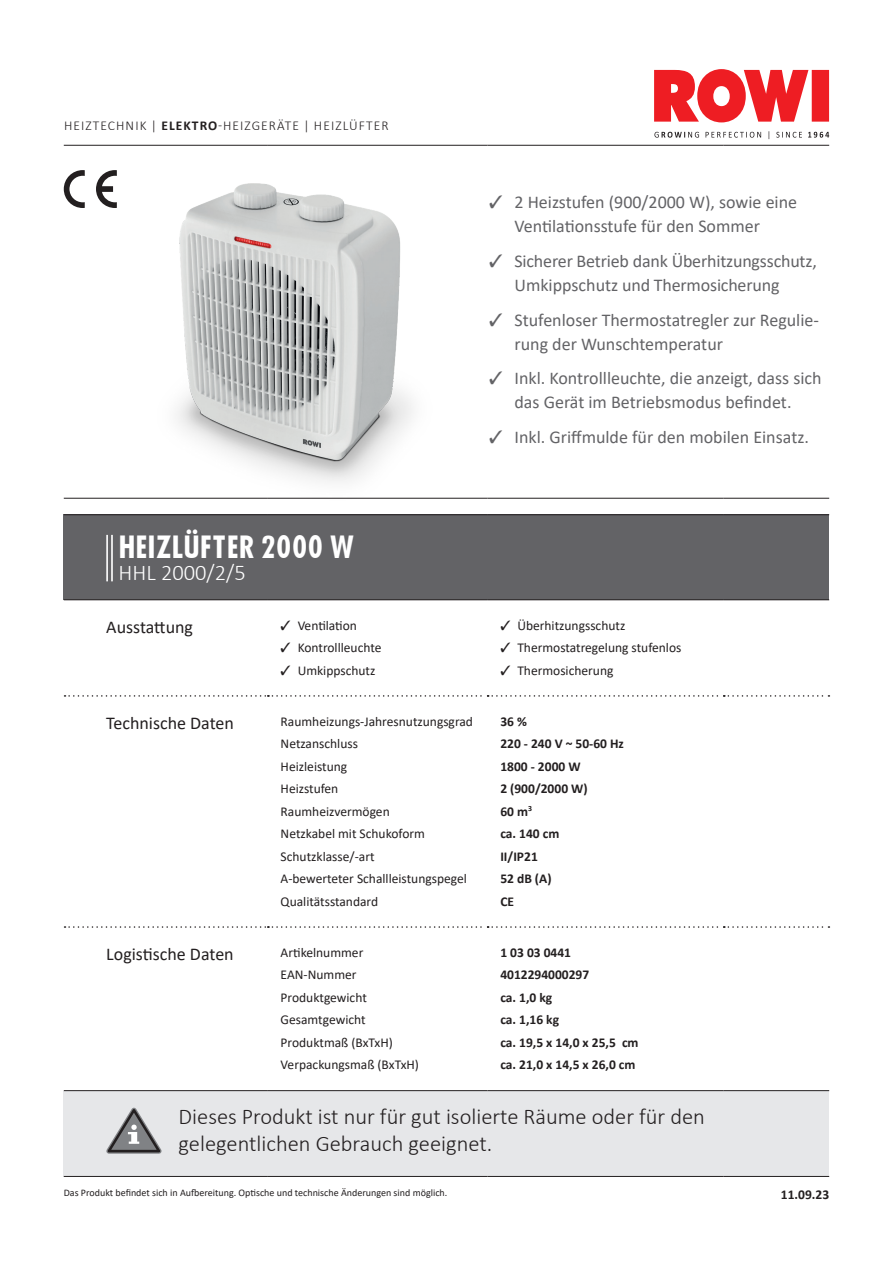
<style>
.page{position:relative;width:893px;height:1263px;background:#fff}
.page>*{position:absolute;margin:0;border:0;box-sizing:border-box;transform-origin:0 0}
.t1{font:700 30px "Futura Cond";color:#fff}
.t2{font:300 22.5px/27px "Calibri";color:#231f20}
.t3{font:300 22.5px "Calibri";color:#fff}
.t4{font:18px/24px "Calibri";color:#636366}
.t5{font:18px "Calibri";color:#231f20}
.t6{font:13.5px/22.5px "Calibri";color:#231f20}
.t7{font:700 13.5px/22.5px "Calibri";color:#231f20}
.t8{font:300 13.5px "Calibri";letter-spacing:.08em;color:#231f20}
.t9{font:10.05px "Calibri";color:#231f20}
.s1{font-weight:700}
</style>
<div class="page">
<div style="left:64px;top:515px;width:765px;height:85px;background:#636366"></div>
<div style="left:64px;top:1091px;width:765px;height:85px;background:#e6e7e9"></div>
<hr style="left:64px;top:145px;width:204px;height:1px;background:#231f20">
<hr style="left:268px;top:145px;width:220px;height:1px;background:#231f20">
<hr style="left:488px;top:145px;width:236px;height:1px;background:#231f20">
<hr style="left:724px;top:145px;width:105px;height:1px;background:#231f20">
<hr style="left:64px;top:498px;width:204px;height:1px;background:#231f20">
<hr style="left:268px;top:498px;width:220px;height:1px;background:#231f20">
<hr style="left:488px;top:498px;width:236px;height:1px;background:#231f20">
<hr style="left:724px;top:498px;width:105px;height:1px;background:#231f20">
<hr style="left:64px;top:514px;width:204px;height:1px;background:#231f20">
<hr style="left:268px;top:514px;width:220px;height:1px;background:#231f20">
<hr style="left:488px;top:514px;width:236px;height:1px;background:#231f20">
<hr style="left:724px;top:514px;width:105px;height:1px;background:#231f20">
<hr style="left:64px;top:1090px;width:204px;height:1px;background:#231f20">
<hr style="left:268px;top:1090px;width:220px;height:1px;background:#231f20">
<hr style="left:488px;top:1090px;width:236px;height:1px;background:#231f20">
<hr style="left:724px;top:1090px;width:105px;height:1px;background:#231f20">
<hr style="left:64px;top:1176px;width:204px;height:1px;background:#231f20">
<hr style="left:268px;top:1176px;width:220px;height:1px;background:#231f20">
<hr style="left:488px;top:1176px;width:236px;height:1px;background:#231f20">
<hr style="left:724px;top:1176px;width:105px;height:1px;background:#231f20">
<hr style="left:64px;top:599px;width:204px;height:1px;background:#231f20">
<hr style="left:268px;top:599px;width:220px;height:1px;background:#231f20">
<hr style="left:488px;top:599px;width:236px;height:1px;background:#231f20">
<hr style="left:724px;top:599px;width:105px;height:1px;background:#231f20">
<svg style="left:65px;top:695px;width:764px;height:2px"></svg>
<svg style="left:65px;top:926px;width:764px;height:2px"></svg>
<hr style="left:111px;top:535px;width:2px;height:46px;background:#fff">
<hr style="left:106px;top:535px;width:2px;height:46px;background:#fff">
<svg style="left:106px;top:1108px;width:56px;height:46px"></svg>
<img style="left:142px;top:183px;width:299px;height:316px">
<svg style="left:654px;top:69px;width:175px;height:53px"></svg>
<svg style="left:654px;top:132px;width:45px;height:6px"></svg>
<svg style="left:706px;top:132px;width:55px;height:6px"></svg>
<svg style="left:776px;top:132px;width:26px;height:6px"></svg>
<svg style="left:808px;top:132px;width:21px;height:6px"></svg>
<svg style="left:96px;top:170px;width:21px;height:38px"></svg>
<svg style="left:64px;top:170px;width:21px;height:38px"></svg>
<p class="t8" style="left:64px;top:118px;width:326px">HEIZTECHNIK | <span class="s1">ELEKTRO</span>-HEIZGERÄTE | HEIZLÜFTER</p>
<h3 class="t4" style="left:514px;top:190px;width:284px">2 Heizstufen (900/2000 W), sowie eine<br>Ventilationsstufe für den Sommer</h3>
<h3 class="t4" style="left:514px;top:249px;width:304px">Sicherer Betrieb dank Überhitzungsschutz,<br>Umkippschutz und Thermosicherung</h3>
<h3 class="t4" style="left:514px;top:307px;width:306px">Stufenloser Thermostatregler zur Regulie&shy;rung der Wunschtemperatur</h3>
<h3 class="t4" style="left:514px;top:366px;width:309px">Inkl. Kontrollleuchte, die anzeigt, dass sich das Gerät im Betriebsmodus befindet.</h3>
<h3 class="t4" style="left:514px;top:424px;width:296px">Inkl. Griffmulde für den mobilen Einsatz.</h3>
<h1 class="t1" style="left:119px;top:528px;width:237px">HEIZLÜFTER 2000 W</h1>
<h2 class="t3" style="left:119px;top:558px;width:129px">HHL 2000/2/5</h2>
<h3 class="t5" style="left:106px;top:614px;width:88px">Ausstattung</h3>
<p class="t6" style="left:298px;top:614px;width:85px">Ventilation<br>Kontrollleuchte<br>Umkippschutz</p>
<p class="t6" style="left:517px;top:614px;width:166px">Überhitzungsschutz<br>Thermostatregelung stufenlos<br>Thermosicherung</p>
<h3 class="t5" style="left:106px;top:710px;width:129px">Technische Daten</h3>
<p class="t6" style="left:281px;top:710px;width:194px">Raumheizungs-Jahresnutzungsgrad<br>Netzanschluss<br>Heizleistung<br>Heizstufen<br>Raumheizvermögen<br>Netzkabel mit Schukoform<br>Schutzklasse/-art<br>A-bewerteter Schallleistungspegel<br>Qualitätsstandard</p>
<p class="t7" style="left:500px;top:710px;width:125px">36 %<br>220 - 240 V ~ 50-60 Hz<br>1800 - 2000 W<br>2 (900/2000 W)<br>60 m<sup>3<br></sup>ca. 140 cm<br>II/IP21<br>52 dB (A)<br>CE</p>
<h3 class="t5" style="left:106px;top:941px;width:129px">Logistische Daten</h3>
<p class="t6" style="left:281px;top:941px;width:140px">Artikelnummer<br>EAN-Nummer<br>Produktgewicht<br>Gesamtgewicht<br>Produktmaß (BxTxH)<br>Verpackungsmaß (BxTxH)</p>
<p class="t7" style="left:500px;top:941px;width:140px">1 03 03 0441<br>4012294000297<br>ca. 1,0 kg<br>ca. 1,16 kg<br>ca. 19,5 x 14,0 x 25,5 cm ca. 21,0 x 14,5 x 26,0 cm</p>
<h2 class="t2" style="left:179px;top:1103px;width:528px">Dieses Produkt ist nur für gut isolierte Räume oder für den gelegentlichen Gebrauch geeignet.</h2>
<p class="t9" style="left:64px;top:1185px;width:385px">Das Produkt befindet sich in Aufbereitung. Optische und technische Änderungen sind möglich.</p>
<p class="t7" style="left:781px;top:1183px;width:50px">11.09.23</p>
</div>
